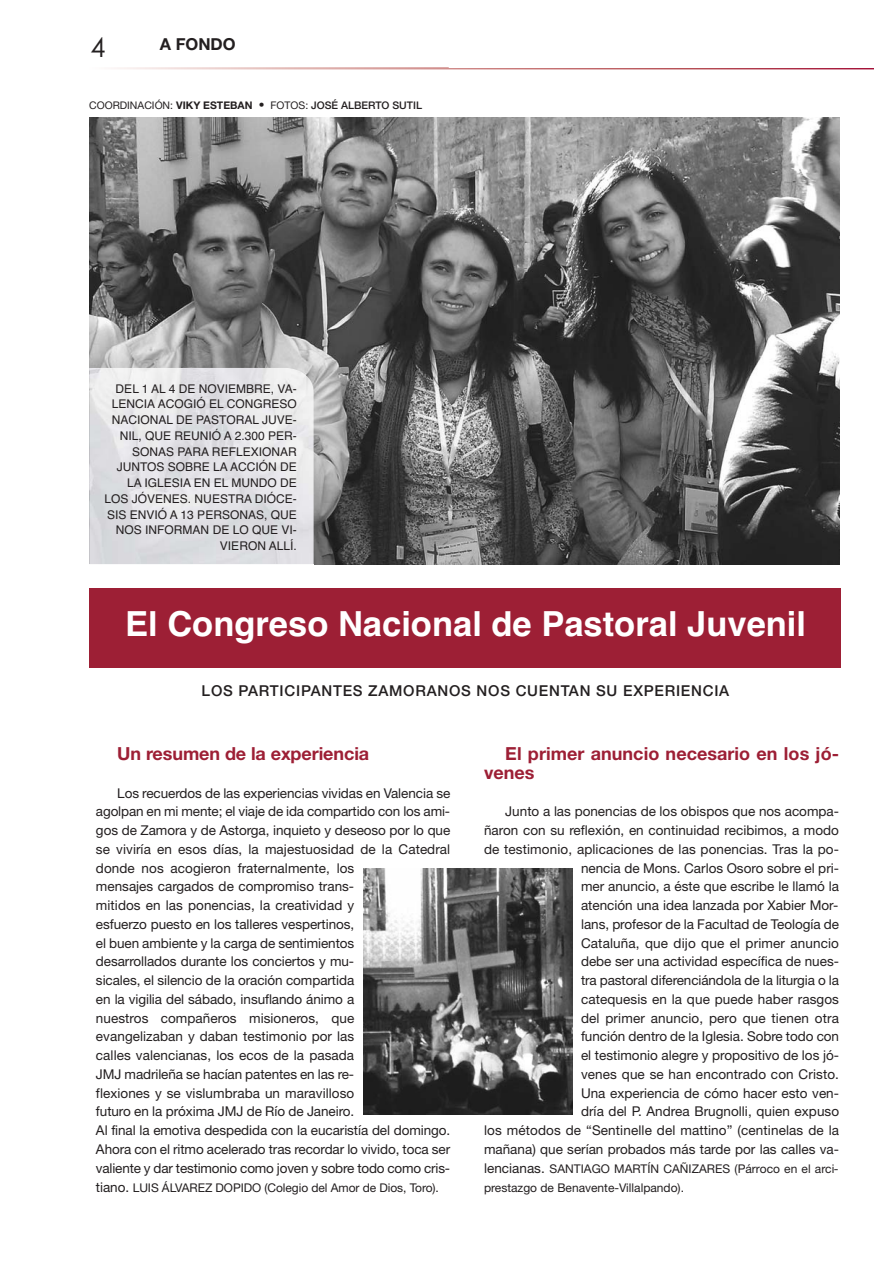
<style>
.page{position:relative;width:893px;height:1265px;background:#fff}
.page>*{position:absolute;margin:0;border:0;box-sizing:border-box;transform-origin:0 0}
.t1{font:700 34.5px "Helvetica";color:#fff}
.t2{font:27px "Century Gothic";color:#231f20}
.t3{font:700 18px/18.8px "Helvetica Neue";color:#9d1f35}
.t4{font:700 16.5px "Helvetica Neue";color:#231f20}
.t5{font:500 15px "Helvetica Neue";letter-spacing:.05em;color:#231f20}
.t6{font:13.5px/18.8px "Helvetica Neue";color:#231f20;text-align:right}
.t7{font:12px/15.8px "Helvetica";color:#231f20;text-align:right}
.t8{font:12px/18.8px "Helvetica Neue";color:#231f20}
.t9{font:10.5px "Helvetica Neue";color:#231f20}
.s1{font-weight:700}
.s2{font-family:"Gill Sans";font-weight:700;font-size:12.75px}
.s3{font-weight:500}
.s4{font-size:13.5px}
</style>
<div class="page">
<img style="left:117px;top:67px;width:756px;height:2px">
<div style="left:89px;top:588px;width:751px;height:80px;background:#9d1f35"></div>
<img style="left:89px;top:117px;width:750px;height:447px">
<img style="left:89px;top:368px;width:224px;height:196px">
<img style="left:363px;top:868px;width:209px;height:246px">
<h2 class="t2" style="left:91px;top:37px;width:16px">4</h2>
<p class="t4" style="left:160px;top:38px;width:77px">A FONDO</p>
<p class="t9" style="left:89px;top:102px;width:334px">COORDINACIÓN: <span class="s1">VIKY ESTEBAN</span> <span class="s2">•</span> FOTOS: <span class="s3">JOSÉ ALBERTO SUTIL</span></p>
<p class="t7" style="left:105px;top:382px;width:194px">DEL 1 AL 4 DE NOVIEMBRE, VA-<br>LENCIA ACOGIÓ EL CONGRESO<br>NACIONAL DE PASTORAL JUVE-<br>NIL, QUE REUNIÓ A 2.300 PER-<br>SONAS PARA REFLEXIONAR<br>JUNTOS SOBRE LA ACCIÓN DE<br>LA IGLESIA EN EL MUNDO DE<br>LOS JÓVENES. NUESTRA DIÓCE-<br>SIS ENVIÓ A 13 PERSONAS, QUE<br>NOS INFORMAN DE LO QUE VI-<br>VIERON ALLÍ.</p>
<h1 class="t1" style="left:125px;top:611px;width:682px">El Congreso Nacional de Pastoral Juvenil</h1>
<p class="t5" style="left:202px;top:685px;width:529px">LOS PARTICIPANTES ZAMORANOS NOS CUENTAN SU EXPERIENCIA</p>
<h3 class="t3" style="left:117px;top:746px;width:253px">Un resumen de la experiencia</h3>
<p class="t6" style="left:96px;top:784px;width:356px;text-align:left;text-indent:21px">Los recuerdos de las experiencias vividas en Valencia se agolpan en mi mente; el viaje de ida compartido con los ami&shy;gos de Zamora y de Astorga, inquieto y deseoso por lo que se viviría en esos días, la majestuosidad de la Catedral donde nos acogieron fraternalmente, los<br>mensajes cargados de compromiso trans-<br>mitidos en las ponencias, la creatividad y<br>esfuerzo puesto en los talleres vespertinos,<br>el buen ambiente y la carga de sentimientos<br>desarrollados durante los conciertos y mu-<br>sicales, el silencio de la oración compartida<br>en la vigilia del sábado, insuflando ánimo a<br>nuestros compañeros misioneros, que<br>evangelizaban y daban testimonio por las<br>calles valencianas, los ecos de la pasada<br>JMJ madrileña se hacían patentes en las re-<br>flexiones y se vislumbraba un maravilloso<br>futuro en la próxima JMJ de Río de Janeiro.<br>Al final la emotiva despedida con la eucaristía del domingo.<br>Ahora con el ritmo acelerado tras recordar lo vivido, toca ser valiente y dar testimonio como joven y sobre todo como cris-</p>
<p class="t8" style="left:96px;top:1179px;width:344px"><span class="s4">tiano.</span> LUIS ÁLVAREZ DOPIDO (Colegio del Amor de Dios, Toro).</p>
<h3 class="t3" style="left:484px;top:746px;width:356px;text-indent:21px">El primer anuncio necesario en los jó&shy;venes</h3>
<p class="t6" style="left:484px;top:803px;width:356px">Junto a las ponencias de los obispos que nos acompa&shy;ñaron con su reflexión, en continuidad recibimos, a modo de testimonio, aplicaciones de las ponencias. Tras la po&shy;nencia de Mons. Carlos Osoro sobre el pri-<br>mer anuncio, a éste que escribe le llamó la<br>atención una idea lanzada por Xabier Mor-<br>lans, profesor de la Facultad de Teología de<br>Cataluña, que dijo que el primer anuncio<br>debe ser una actividad específica de nues-<br>tra pastoral diferenciándola de la liturgia o la<br>catequesis en la que puede haber rasgos<br>del primer anuncio, pero que tienen otra<br>función dentro de la Iglesia. Sobre todo con<br>el testimonio alegre y propositivo de los jó-<br>venes que se han encontrado con Cristo.<br>Una experiencia de cómo hacer esto ven-<br>dría del P. Andrea Brugnolli, quien expuso<br>los métodos de “Sentinelle del mattino” (centinelas de la mañana) que serían probados más tarde por las calles va-</p>
<p class="t8" style="left:484px;top:1160px;width:356px"><span class="s4">lencianas.</span> SANTIAGO MARTÍN CAÑIZARES (Párroco en el arci&shy;prestazgo de Benavente-Villalpando).</p>
</div>
